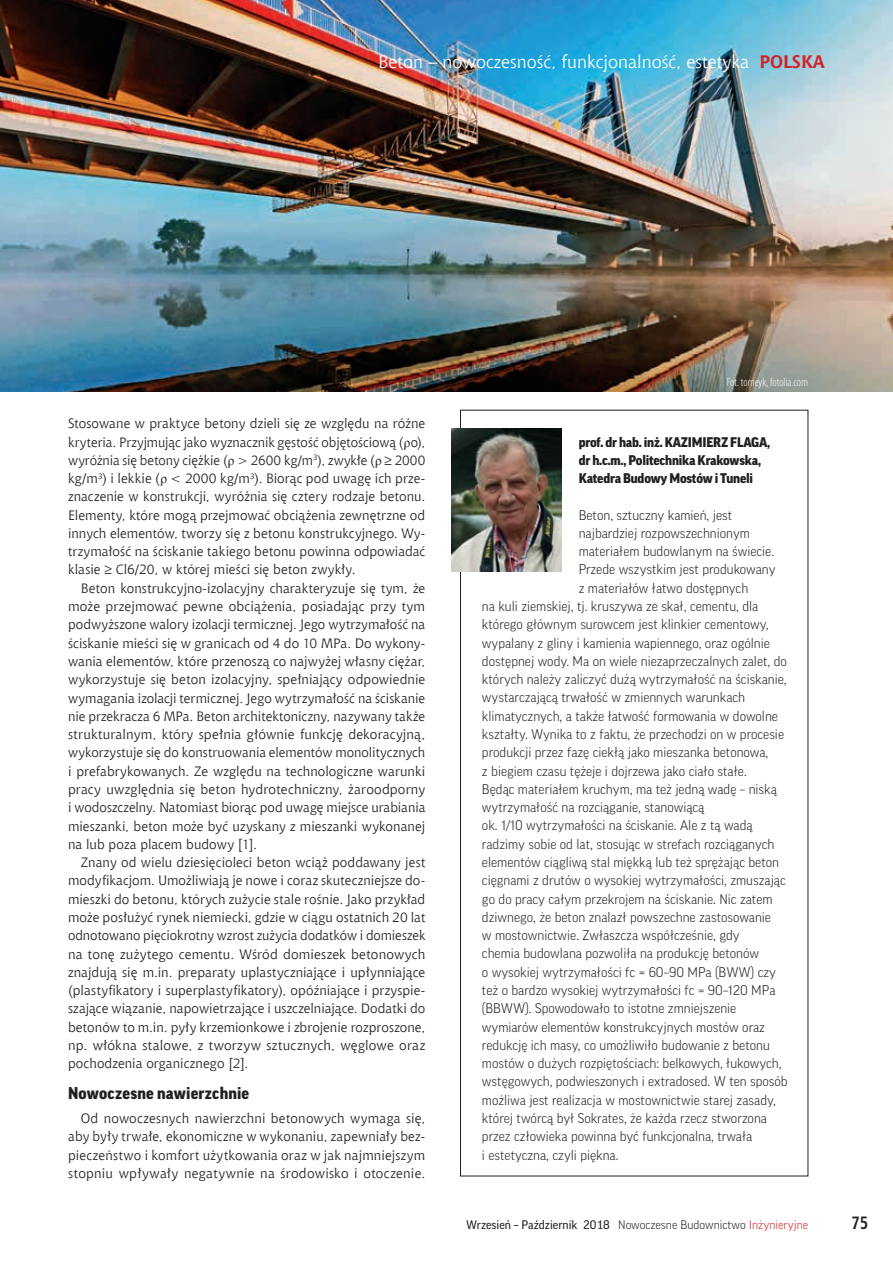
<style>
.page{position:relative;width:893px;height:1263px;background:#fff}
.page>*{position:absolute;margin:0;border:0;box-sizing:border-box;transform-origin:0 0}
.t1{font:18px "Chianti EU";color:#fff}
.t2{font:700 18px "Aerton Cnd EFN";color:#231f20}
.t3{font:900 16.5px "Good Pro";letter-spacing:.01em;color:#231f20}
.t4{font:13.5px/18.3px "Chianti EU";letter-spacing:.01em;color:#231f20;text-align:justify}
.t5{font:300 13.5px "Good Pro";color:#231f20}
.t6{font:900 13.5px/18.3px "Good Pro";letter-spacing:-.015em;color:#231f20}
.t7{font:12px "Good Pro";color:#231f20}
.t8{font:300 condensed 12px "Myriad Pro";color:#fff}
.s1{font-weight:700;color:#d1232a}
.s2{font-family:"Times New Roman"}
.s3{font-weight:300}
.s4{font-weight:300;color:#d1232a}
</style>
<div class="page">
<img style="left:451px;top:429px;width:111px;height:143px">
<img style="left:0;top:0;width:893px;height:392px">
<h1 class="t1" style="left:378px;top:51px;width:448px">Beton – nowoczesność, funkcjonalność, estetyka <span class="s1">POLSKA</span></h1>
<p class="t4" style="left:68px;top:414px;width:359px">Stosowane w praktyce betony dzieli się ze względu na różne kryteria. Przyjmując jako wyznacznik gęstość objętościową (<span class="s2">ρ</span>o), wyróżnia się betony ciężkie (<span class="s2">ρ</span> &gt; 2600 kg/m<sup>3</sup>), zwykłe (<span class="s2">ρ</span> ≥ 2000 kg/m<sup>3</sup>) i lekkie (<span class="s2">ρ</span> &lt; 2000 kg/m<sup>3</sup>). Biorąc pod uwagę ich prze&shy;znaczenie w konstrukcji, wyróżnia się cztery rodzaje betonu.<br>Elementy, które mogą przejmować obciążenia zewnętrzne od innych elementów, tworzy się z betonu konstrukcyjnego. Wy&shy;trzymałość na ściskanie takiego betonu powinna odpowiadać klasie ≥ Cl6/20, w której mieści się beton zwykły.</p>
<p class="t4" style="left:68px;top:579px;width:359px;text-indent:13px">Beton konstrukcyjno-izolacyjny charakteryzuje się tym, że może przejmować pewne obciążenia, posiadając przy tym podwyższone walory izolacji termicznej. Jego wytrzymałość na ściskanie mieści się w granicach od 4 do 10 MPa. Do wykony&shy;wania elementów, które przenoszą co najwyżej własny ciężar, wykorzystuje się beton izolacyjny, spełniający odpowiednie wymagania izolacji termicznej. Jego wytrzymałość na ściskanie nie przekracza 6 MPa. Beton architektoniczny, nazywany także strukturalnym, który spełnia głównie funkcję dekoracyjną, wykorzystuje się do konstruowania elementów monolitycznych i prefabrykowanych. Ze względu na technologiczne warunki pracy uwzględnia się beton hydrotechniczny, żaroodporny i wodoszczelny. Natomiast biorąc pod uwagę miejsce urabiania mieszanki, beton może być uzyskany z mieszanki wykonanej na lub poza placem budowy [1].</p>
<p class="t4" style="left:68px;top:853px;width:359px;text-indent:13px">Znany od wielu dziesięcioleci beton wciąż poddawany jest modyfikacjom. Umożliwiają je nowe i coraz skuteczniejsze do&shy;mieszki do betonu, których zużycie stale rośnie. Jako przykład może posłużyć rynek niemiecki, gdzie w ciągu ostatnich 20 lat odnotowano pięciokrotny wzrost zużycia dodatków i domieszek na tonę zużytego cementu. Wśród domieszek betonowych znajdują się m.in. preparaty uplastyczniające i upłynniające (plastyfikatory i superplastyfikatory), opóźniające i przyspie&shy;szające wiązanie, napowietrzające i uszczelniające. Dodatki do betonów to m.in. pyły krzemionkowe i zbrojenie rozproszone, np. włókna stalowe, z tworzyw sztucznych, węglowe oraz pochodzenia organicznego [2].</p>
<p class="t3" style="left:68px;top:1084px;width:183px">Nowoczesne nawierzchnie</p>
<p class="t4" style="left:68px;top:1109px;width:359px;text-indent:13px">Od nowoczesnych nawierzchni betonowych wymaga się, aby były trwałe, ekonomiczne w wykonaniu, zapewniały bez&shy;pieczeństwo i komfort użytkowania oraz w jak najmniejszym stopniu wpływały negatywnie na środowisko i otoczenie.</p>
<p class="t8" style="left:727px;top:375px;width:83px">Fot. tomeyk, fotolia.com</p>
<p class="t6" style="left:579px;top:432px;width:193px">prof. dr hab. inż. KAZIMIERZ FLAGA, dr h.c.m., Politechnika Krakowska,<br>Katedra Budowy Mostów i Tuneli</p>
<p class="t5" style="left:579px;top:507px;width:155px">Beton, sztuczny kamień, jest</p>
<p class="t5" style="left:579px;top:525px;width:173px">najbardziej rozpowszechnionym</p>
<p class="t5" style="left:579px;top:544px;width:197px">materiałem budowlanym na świecie.</p>
<p class="t5" style="left:579px;top:562px;width:198px">Przede wszystkim jest produkowany</p>
<p class="t5" style="left:579px;top:580px;width:171px">z materiałów łatwo dostępnych</p>
<p class="t5" style="left:482px;top:598px;width:278px">na kuli ziemskiej, tj. kruszywa ze skał, cementu, dla</p>
<p class="t5" style="left:482px;top:617px;width:288px">którego głównym surowcem jest klinkier cementowy,</p>
<p class="t5" style="left:482px;top:635px;width:289px">wypalany z gliny i kamienia wapiennego, oraz ogólnie</p>
<p class="t5" style="left:482px;top:653px;width:307px">dostępnej wody. Ma on wiele niezaprzeczalnych zalet, do</p>
<p class="t5" style="left:482px;top:672px;width:306px">których należy zaliczyć dużą wytrzymałość na ściskanie,</p>
<p class="t5" style="left:482px;top:690px;width:265px">wystarczającą trwałość w zmiennych warunkach</p>
<p class="t5" style="left:482px;top:708px;width:298px">klimatycznych, a także łatwość formowania w dowolne</p>
<p class="t5" style="left:482px;top:726px;width:304px">kształty. Wynika to z faktu, że przechodzi on w procesie</p>
<p class="t5" style="left:482px;top:745px;width:288px">produkcji przez fazę ciekłą jako mieszanka betonowa,</p>
<p class="t5" style="left:482px;top:763px;width:266px">z biegiem czasu tężeje i dojrzewa jako ciało stałe.</p>
<p class="t5" style="left:482px;top:781px;width:296px">Będąc materiałem kruchym, ma też jedną wadę – niską</p>
<p class="t5" style="left:482px;top:799px;width:224px">wytrzymałość na rozciąganie, stanowiącą</p>
<p class="t5" style="left:482px;top:818px;width:272px">ok. 1/10 wytrzymałości na ściskanie. Ale z tą wadą</p>
<p class="t5" style="left:482px;top:836px;width:294px">radzimy sobie od lat, stosując w strefach rozciąganych</p>
<p class="t5" style="left:482px;top:854px;width:299px">elementów ciągliwą stal miękką lub też sprężając beton</p>
<p class="t5" style="left:482px;top:873px;width:305px">cięgnami z drutów o wysokiej wytrzymałości, zmuszając</p>
<p class="t5" style="left:482px;top:891px;width:292px">go do pracy całym przekrojem na ściskanie. Nic zatem</p>
<p class="t5" style="left:482px;top:909px;width:291px">dziwnego, że beton znalazł powszechne zastosowanie</p>
<p class="t5" style="left:482px;top:927px;width:259px">w mostownictwie. Zwłaszcza współcześnie, gdy</p>
<p class="t5" style="left:482px;top:946px;width:279px">chemia budowlana pozwoliła na produkcję betonów</p>
<p class="t5" style="left:482px;top:964px;width:296px">o wysokiej wytrzymałości fc = 60–90 MPa (BWW) czy</p>
<p class="t5" style="left:482px;top:982px;width:295px">też o bardzo wysokiej wytrzymałości fc = 90–120 MPa</p>
<p class="t5" style="left:482px;top:1001px;width:256px">(BBWW). Spowodowało to istotne zmniejszenie</p>
<p class="t5" style="left:482px;top:1019px;width:285px">wymiarów elementów konstrukcyjnych mostów oraz</p>
<p class="t5" style="left:482px;top:1037px;width:289px">redukcję ich masy, co umożliwiło budowanie z betonu</p>
<p class="t5" style="left:482px;top:1055px;width:301px">mostów o dużych rozpiętościach: belkowych, łukowych,</p>
<p class="t5" style="left:482px;top:1074px;width:307px">wstęgowych, podwieszonych i extradosed. W ten sposób</p>
<p class="t5" style="left:482px;top:1092px;width:295px">możliwa jest realizacja w mostownictwie starej zasady,</p>
<p class="t5" style="left:482px;top:1110px;width:287px">której twórcą był Sokrates, że każda rzecz stworzona</p>
<p class="t5" style="left:482px;top:1128px;width:272px">przez człowieka powinna być funkcjonalna, trwała</p>
<p class="t5" style="left:482px;top:1147px;width:138px">i estetyczna, czyli piękna.</p>
<p class="t7" style="left:466px;top:1218px;width:343px">Wrzesień – Październik 2018 <span class="s3">Nowoczesne Budownictwo</span> <span class="s4">Inżynieryjne</span></p>
<h1 class="t2" style="left:851px;top:1212px;width:18px">75</h1>
</div>
